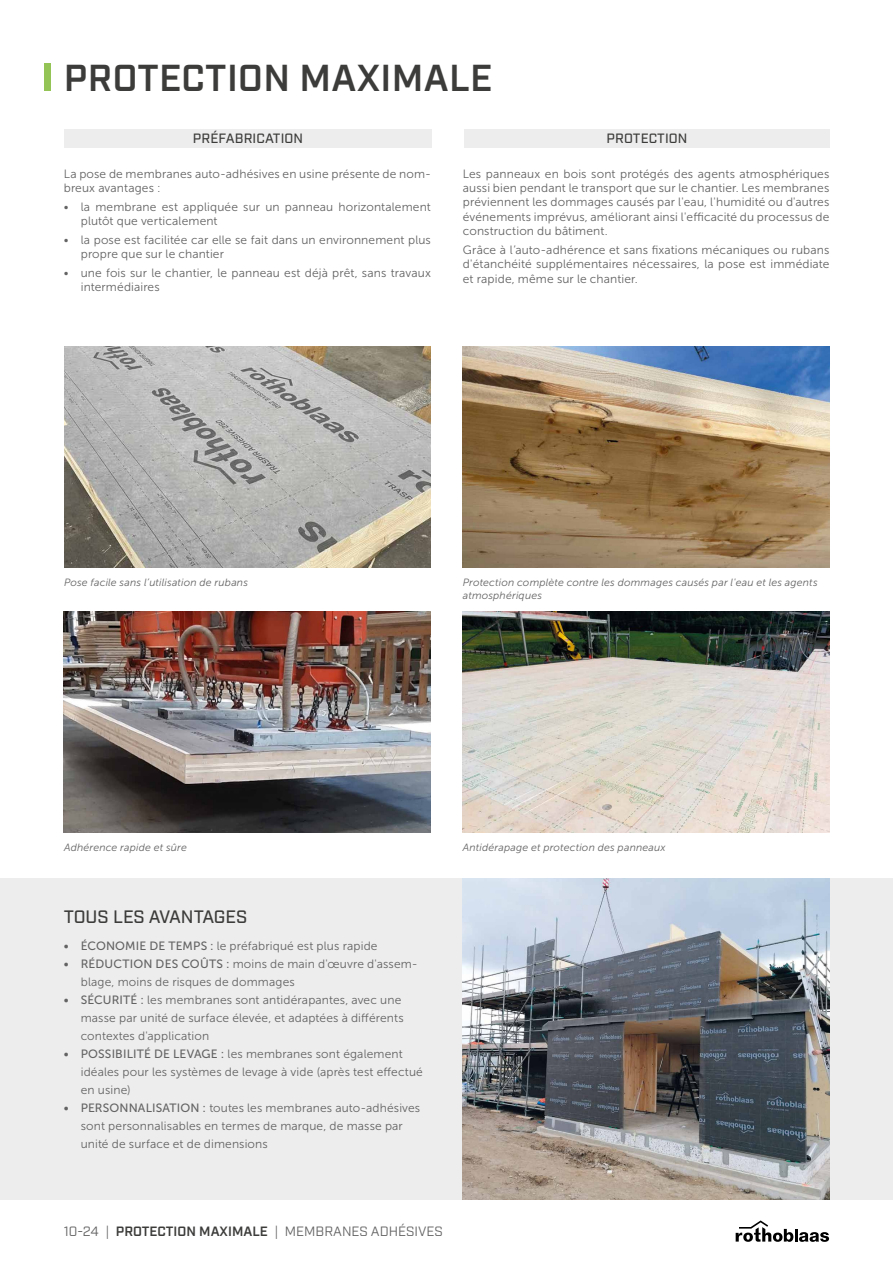
<style>
.page{position:relative;width:893px;height:1263px;background:#fff}
.page>*{position:absolute;margin:0;border:0;box-sizing:border-box;transform-origin:0 0}
.t1{font:600 37.5px "Industry";letter-spacing:.01em;color:#3c3c3b}
.t2{font:500 18px "Industry";letter-spacing:-.01em;color:#3c3c3b}
.t3{font:13.5px "Industry";color:#646363}
.t4{font:500 13.5px "Industry";letter-spacing:.01em;color:#3c3c3b}
.t5{font:12px/14.4px "Museo Sans 300";letter-spacing:.015em;color:#646363}
.t6{font:italic 10.5px/12.6px "Museo Sans 300";letter-spacing:.015em;color:#646363}
.s1{font-family:"Museo Sans 500"}
.s2{font-weight:600;color:#3c3c3b}
</style>
<div class="page">
<div style="left:0;top:878px;width:893px;height:321px;background:#ededed"></div>
<img style="left:463px;top:611px;width:367px;height:221px">
<img style="left:64px;top:611px;width:367px;height:221px">
<img style="left:463px;top:347px;width:366px;height:221px">
<img style="left:64px;top:347px;width:367px;height:221px">
<img style="left:463px;top:878px;width:367px;height:321px">
<div style="left:64px;top:129px;width:368px;height:18px;background:#ededed"></div>
<div style="left:464px;top:129px;width:366px;height:18px;background:#ededed"></div>
<svg style="left:736px;top:1220px;width:93px;height:22px"></svg>
<div style="left:45px;top:64px;width:6px;height:27px;background:#94c356"></div>
<h1 class="t1" style="left:64px;top:56px;width:430px">PROTECTION MAXIMALE</h1>
<p class="t4" style="left:193px;top:130px;width:112px">PRÉFABRICATION</p>
<p class="t4" style="left:606px;top:130px;width:83px">PROTECTION</p>
<p class="t5" style="left:64px;top:166px;width:369px">La pose de membranes auto-adhésives en usine présente de nom&shy;breux avantages :</p>
<p class="t5" style="left:81px;top:199px;width:352px;text-indent:-17px">• la membrane est appliquée sur un panneau horizontalement plutôt que verticalement</p>
<p class="t5" style="left:81px;top:232px;width:352px;text-indent:-17px">• la pose est facilitée car elle se fait dans un environnement plus propre que sur le chantier</p>
<p class="t5" style="left:81px;top:266px;width:352px;text-indent:-17px">• une fois sur le chantier, le panneau est déjà prêt, sans travaux intermédiaires</p>
<p class="t5" style="left:463px;top:166px;width:368px;text-align:justify">Les panneaux en bois sont protégés des agents atmosphériques aussi bien pendant le transport que sur le chantier. Les membranes préviennent les dommages causés par l'eau, l'humidité ou d'autres événements imprévus, améliorant ainsi l'efficacité du processus de construction du bâtiment.</p>
<p class="t5" style="left:463px;top:243px;width:368px;text-align:justify">Grâce à l’auto-adhérence et sans fixations mécaniques ou rubans d'étanchéité supplémentaires nécessaires, la pose est immédiate et rapide, même sur le chantier.</p>
<p class="t6" style="left:64px;top:577px;width:185px">Pose facile sans l’utilisation de rubans</p>
<p class="t6" style="left:463px;top:577px;width:356px">Protection complète contre les dommages causés par l'eau et les agents atmosphériques</p>
<p class="t6" style="left:64px;top:841px;width:124px">Adhérence rapide et sûre</p>
<p class="t6" style="left:463px;top:841px;width:204px">Antidérapage et protection des panneaux</p>
<h2 class="t2" style="left:64px;top:906px;width:185px">TOUS LES AVANTAGES</h2>
<p class="t5" style="left:64px;top:938px;width:315px"><span class="s1">• ÉCONOMIE DE TEMPS :</span> le préfabriqué est plus rapide</p>
<p class="t5" style="left:81px;top:955px;width:338px;line-height:18px;text-indent:-17px"><span class="s1">• RÉDUCTION DES COÛTS :</span> moins de main d'œuvre d'assem&shy;blage, moins de risques de dommages</p>
<p class="t5" style="left:81px;top:991px;width:324px;line-height:18px;text-indent:-17px"><span class="s1">• SÉCURITÉ :</span> les membranes sont antidérapantes, avec une masse par unité de surface élevée, et adaptées à différents contextes d'application</p>
<p class="t5" style="left:81px;top:1045px;width:344px;line-height:18px;text-indent:-17px"><span class="s1">• POSSIBILITÉ DE LEVAGE :</span> les membranes sont également idéales pour les systèmes de levage à vide (après test effectué en usine)</p>
<p class="t5" style="left:81px;top:1099px;width:341px;line-height:18px;text-indent:-17px"><span class="s1">• PERSONNALISATION :</span> toutes les membranes auto-adhésives sont personnalisables en termes de marque, de masse par unité de surface et de dimensions</p>
<p class="t3" style="left:64px;top:1223px;width:380px">10-24 | <span class="s2">PROTECTION MAXIMALE</span> | MEMBRANES ADHÉSIVES</p>
</div>
